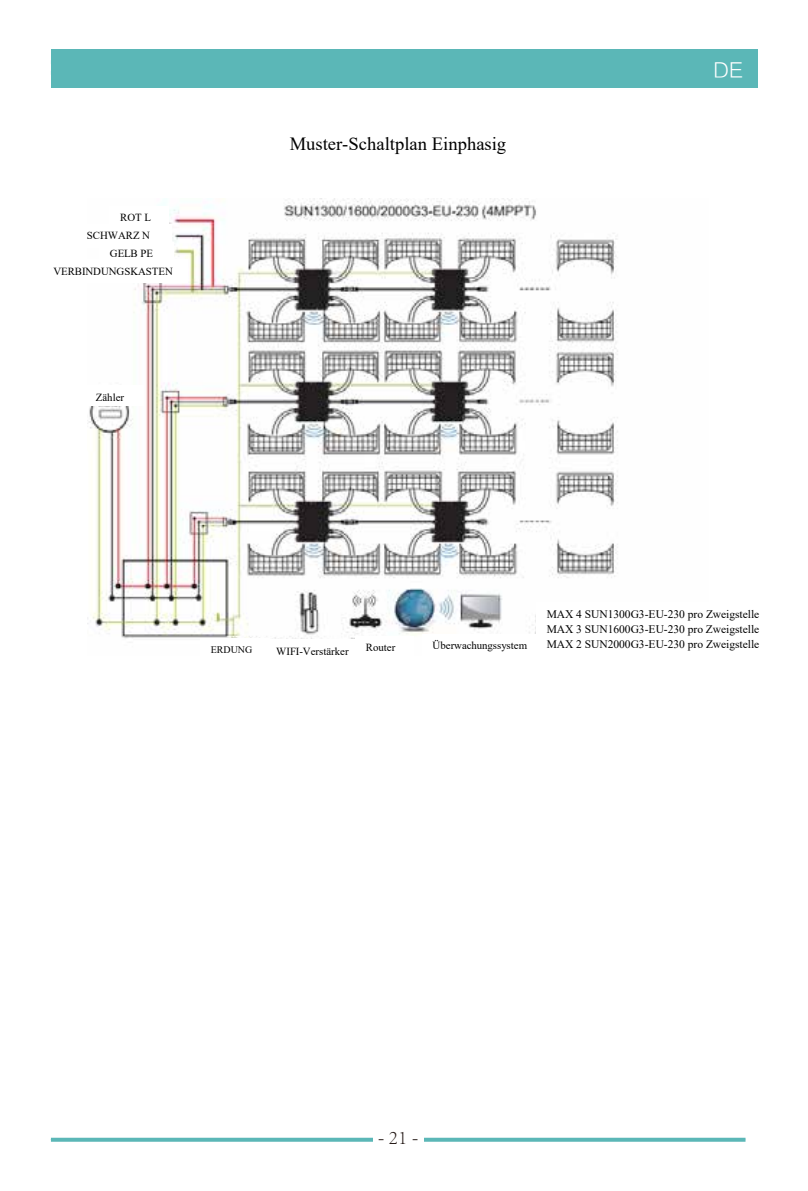
<style>
.page{position:relative;width:808px;height:1191px;background:#fff}
.page>*{position:absolute;margin:0;border:0;box-sizing:border-box;transform-origin:0 0}
.t1{font:300 20px "Adobe Song Std";color:#231815}
.t2{font:20px "FZLTXHK";color:#fff}
.t3{font:18.6px "Times New Roman";color:#000}
.t4{font:11.6px/15.2px "Times New Roman";letter-spacing:-.005em;color:#000;text-align:justify}
.t5{font:10.8px "Times New Roman";color:#000}
.t6{font:10px "Times New Roman";color:#000}
</style>
<div class="page">
<img style="left:88px;top:199px;width:530px;height:440px">
<div style="left:110px;top:206px;width:59px;height:23px;background:#fff"></div>
<div style="left:76px;top:224px;width:95px;height:23px;background:#fff"></div>
<div style="left:99px;top:242px;width:75px;height:33px;background:#fff"></div>
<div style="left:43px;top:260px;width:145px;height:23px;background:#fff"></div>
<div style="left:85px;top:385px;width:59px;height:21px;background:#fff"></div>
<div style="left:200px;top:638px;width:69px;height:24px;background:#fff"></div>
<div style="left:355px;top:636px;width:58px;height:27px;background:#fff"></div>
<div style="left:422px;top:634px;width:118px;height:27px;background:#fff"></div>
<div style="left:536px;top:602px;width:255px;height:64px;background:#fff"></div>
<svg style="left:51px;top:1137px;width:694px;height:4px;background:#79c4c4"></svg>
<div style="left:373px;top:1129px;width:51px;height:21px;background:#fff"></div>
<div style="left:51px;top:49px;width:706px;height:38px;background:#5bb7b7"></div>
<p class="t5" style="left:120px;top:210px;width:32px">ROT L</p>
<p class="t5" style="left:87px;top:228px;width:65px">SCHWARZ N</p>
<p class="t5" style="left:110px;top:246px;width:45px">GELB PE</p>
<p class="t5" style="left:53px;top:264px;width:121px">VERBINDUNGSKASTEN</p>
<p class="t5" style="left:96px;top:389px;width:30px">Zähler</p>
<h2 class="t3" style="left:290px;top:131px;width:218px">Muster-Schaltplan Einphasig</h2>
<h1 class="t2" style="left:713px;top:59px;width:32px">DE</h1>
<p class="t6" style="left:211px;top:642px;width:43px">ERDUNG</p>
<p class="t5" style="left:276px;top:644px;width:74px">WIFI-Verstärker</p>
<p class="t5" style="left:366px;top:640px;width:31px">Router</p>
<p class="t5" style="left:433px;top:638px;width:96px">Überwachungssystem</p>
<p class="t4" style="left:547px;top:606px;width:214px">MAX 4 SUN1300G3-EU-230 pro Zweigstelle MAX 3 SUN1600G3-EU-230 pro Zweigstelle MAX 2 SUN2000G3-EU-230 pro Zweigstelle</p>
<h1 class="t1" style="left:377px;top:1125px;width:43px">- 21 -</h1>
</div>
